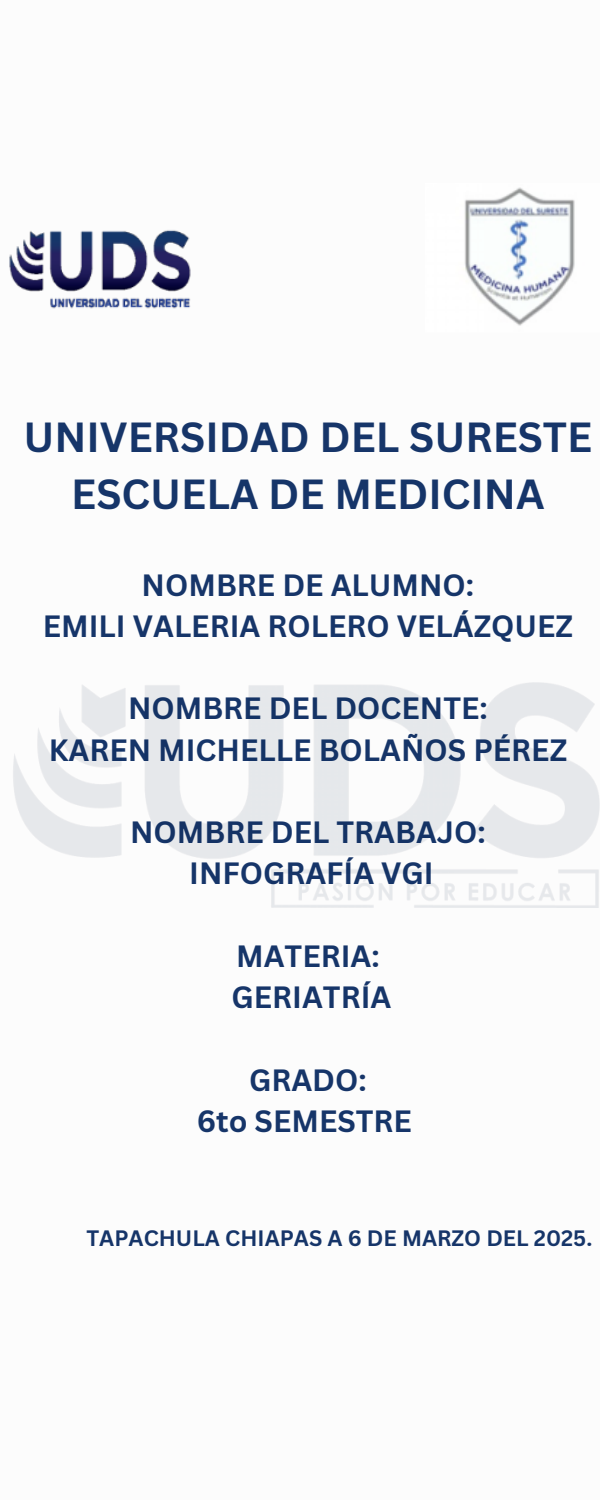
<style>
.page{position:relative;width:600px;height:1500px;background:#fff}
.page>*{position:absolute;margin:0;border:0;box-sizing:border-box;transform-origin:0 0}
.t1{font:700 41px/57px "Canva Sans";color:#163569;text-align:center}
.t2{font:700 30px/41.2px "Canva Sans";color:#163569;text-align:center}
.t3{font:700 21.7px "Canva Sans";color:#163569}
</style>
<div class="page">
<img style="left:9px;top:230px;width:182px;height:79px">
<img style="left:464px;top:187px;width:111px;height:139px">
<img style="left:13px;top:682px;width:587px;height:225px">
<p class="t1" style="left:23px;top:407px;width:570px">UNIVERSIDAD DEL SURESTE<br>ESCUELA DE MEDICINA</p>
<p class="t2" style="left:43px;top:563px;width:532px">NOMBRE DE ALUMNO:<br>EMILI VALERIA ROLERO VELÁZQUEZ</p>
<h1 class="t2" style="left:49px;top:687px;width:520px">NOMBRE DEL DOCENTE:<br>KAREN MICHELLE BOLAÑOS PÉREZ</h1>
<h2 class="t2" style="left:130px;top:811px;width:357px">NOMBRE DEL TRABAJO:<br>INFOGRAFÍA VGI</h2>
<h2 class="t2" style="left:232px;top:935px;width:161px;text-align:left">MATERIA:<br>GERIATRÍA</h2>
<h2 class="t2" style="left:197px;top:1058px;width:217px">GRADO:<br>6to SEMESTRE</h2>
<h2 class="t3" style="left:86px;top:1223px;width:507px">TAPACHULA CHIAPAS A 6 DE MARZO DEL 2025.</h2>
</div>
